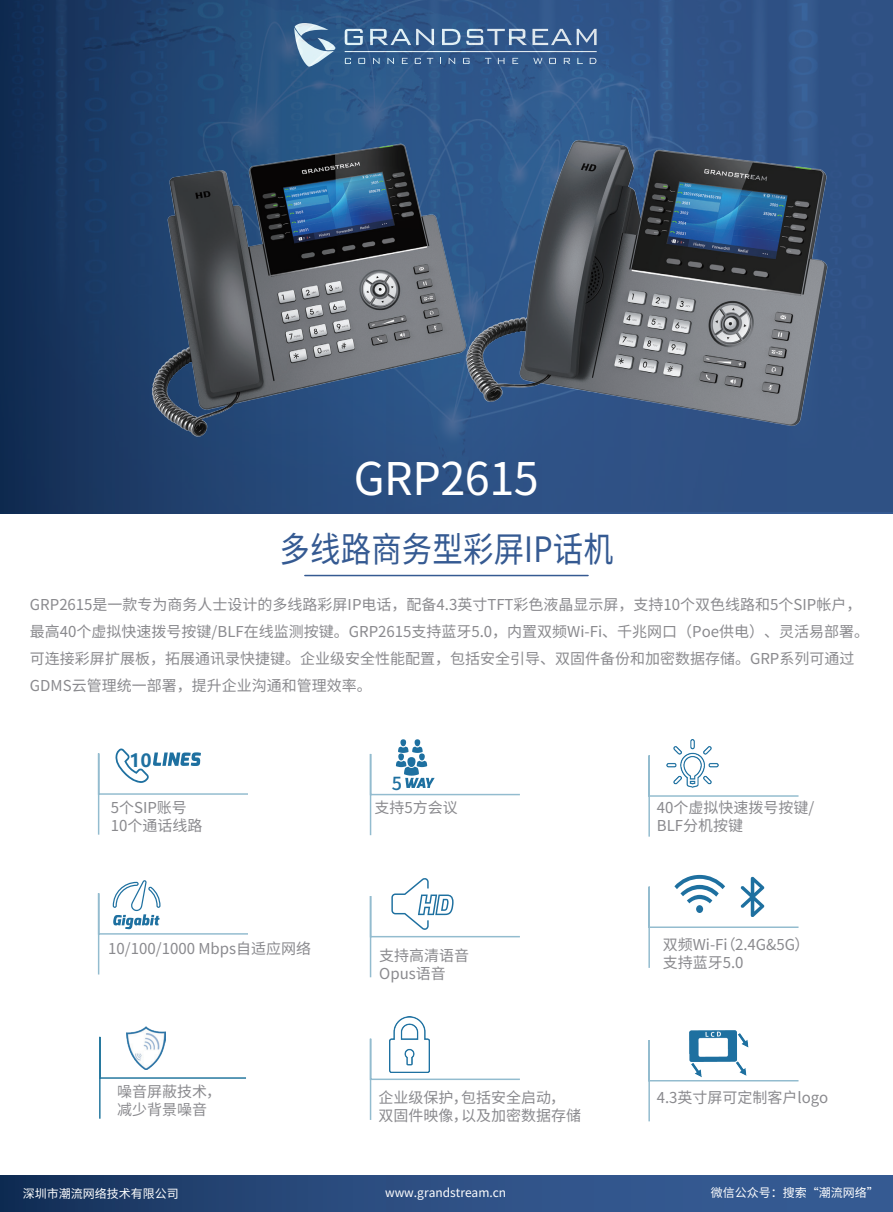
<style>
.page{position:relative;width:893px;height:1212px;background:#fff}
.page>*{position:absolute;margin:0;border:0;box-sizing:border-box;transform-origin:0 0}
.t1{font:45px "A02";letter-spacing:-.01em;color:#fff}
.t2{font:34.95px "A02";letter-spacing:.005em;color:#355a92;scale:.87 1}
.t3{font:700 18px "Microsoft Ya Hei";color:#1e70a0}
.t4{font:18px "A03";color:#1e70a0}
.t5{font:15px/27px "A02";color:#8a8a8e}
.t6{font:15px/18px "Source Han Sans CN";color:#8a8a8e}
.t7{font:12px "A02";color:#fff}
</style>
<div class="page">
<hr style="left:305px;top:575px;width:283px;height:1px;background:#355a92">
<div style="left:0;top:1176px;width:893px;height:36px;background:linear-gradient(to right,#193660,#3c629e)"></div>
<img style="left:0;top:0;width:893px;height:511px">
<svg style="left:97px;top:748px;width:151px;height:87px"></svg>
<svg style="left:648px;top:755px;width:151px;height:82px"></svg>
<svg style="left:369px;top:878px;width:151px;height:100px"></svg>
<svg style="left:648px;top:1040px;width:151px;height:82px"></svg>
<svg style="left:369px;top:1038px;width:151px;height:82px"></svg>
<svg style="left:97px;top:880px;width:151px;height:95px"></svg>
<svg style="left:648px;top:875px;width:151px;height:93px"></svg>
<img style="left:316px;top:99px;width:577px;height:370px">
<img style="left:17px;top:90px;width:685px;height:366px">
<img style="left:666px;top:739px;width:52px;height:49px">
<img style="left:685px;top:1030px;width:68px;height:49px">
<img style="left:389px;top:1017px;width:40px;height:55px">
<div style="left:400px;top:739px;width:6px;height:7px;background:#1e70a0;border-radius:50%"></div>
<div style="left:414px;top:739px;width:6px;height:7px;background:#1e70a0;border-radius:50%"></div>
<svg style="left:369px;top:746px;width:151px;height:90px"></svg>
<svg style="left:99px;top:1036px;width:147px;height:83px"></svg>
<img style="left:127px;top:1026px;width:39px;height:44px">
<h1 class="t1" style="left:354px;top:453px;width:187px">GRP2615</h1>
<h2 class="t2" style="left:280px;top:530px;width:386px">多线路商务型彩屏IP话机</h2>
<p class="t5" style="left:30px;top:591px;width:841px">GRP2615是一款专为商务人士设计的多线路彩屏IP电话，配备4.3英寸TFT彩色液晶显示屏，支持10个双色线路和5个SIP帐户，最高40个虚拟快速拨号按键/BLF在线监测按键。GRP2615支持蓝牙5.0，内置双频Wi-Fi、千兆网口（Poe供电）、灵活易部署。可连接彩屏扩展板，拓展通讯录快捷键。企业级安全性能配置，包括安全引导、双固件备份和加密数据存储。GRP系列可通过GDMS云管理统一部署，提升企业沟通和管理效率。</p>
<p class="t3" style="left:130px;top:748px;width:24px">10</p>
<p class="t5" style="left:111px;top:799px;width:93px;line-height:18px">5个SIP账号<br>10个通话线路</p>
<p class="t5" style="left:108px;top:935px;width:204px">10/100/1000 Mbps自适应网络</p>
<p class="t6" style="left:117px;top:1083px;width:106px">噪音屏蔽技术，减少背景噪音</p>
<p class="t7" style="left:23px;top:1187px;width:157px">深圳市潮流网络技术有限公司</p>
<p class="t4" style="left:392px;top:773px;width:12px">5</p>
<p class="t5" style="left:375px;top:794px;width:85px">支持5方会议</p>
<p class="t5" style="left:379px;top:942px;width:91px">支持高清语音</p>
<p class="t5" style="left:379px;top:960px;width:68px">Opus语音</p>
<p class="t5" style="left:379px;top:1089px;width:204px;line-height:18px">企业级保护，包括安全启动，双固件映像，以及加密数据存储</p>
<p class="t5" style="left:657px;top:799px;width:159px;line-height:18px">40个虚拟快速拨号按键/<br>BLF分机按键</p>
<p class="t5" style="left:663px;top:931px;width:148px">双频Wi-Fi（2.4G&amp;5G）</p>
<p class="t5" style="left:663px;top:949px;width:82px">支持蓝牙5.0</p>
<p class="t5" style="left:657px;top:1084px;width:173px">4.3英寸屏可定制客户logo</p>
<p class="t7" style="left:385px;top:1186px;width:123px">www.grandstream.cn</p>
<p class="t7" style="left:711px;top:1186px;width:169px">微信公众号：搜索“潮流网络”</p>
</div>
